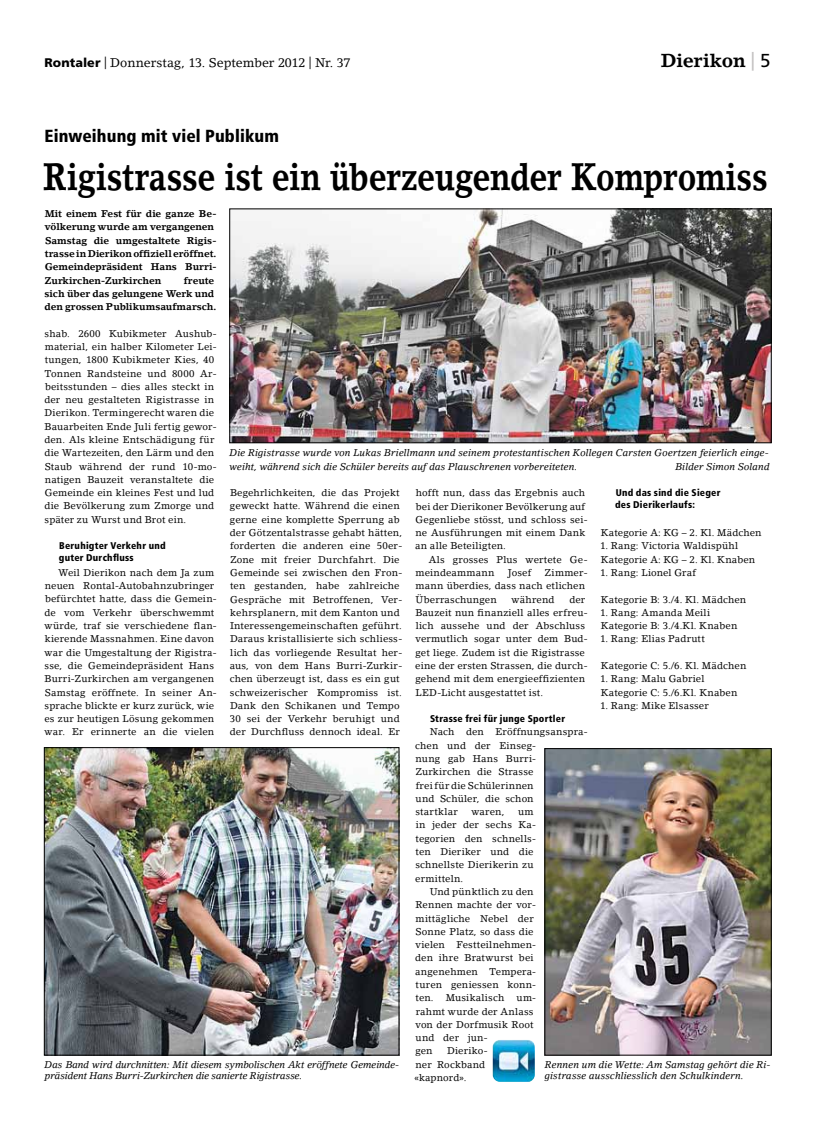
<style>
.page{position:relative;width:833px;height:1134px;background:#fff}
.page>*{position:absolute;margin:0;border:0;box-sizing:border-box;transform-origin:0 0}
.t1{font:700 38.12px "Lino Letter Std";letter-spacing:-.01em;color:#000;scale:.8 1}
.t2{font:700 18.75px "Lino Letter Std";letter-spacing:-.005em;color:#000}
.t3{font:900 condensed 17.5px "Frutiger LT Std";letter-spacing:.005em;color:#000}
.t4{font:12.5px "Lino Letter Std";color:#000}
.t5{font:9.75px/13.2px "Lino Letter Std";letter-spacing:.01em;color:#000}
.t6{font:italic 9.75px/11.8px "Lino Letter Std";letter-spacing:.005em;color:#000}
.t7{font:700 9.75px/13.2px "Lino Letter Std";letter-spacing:-.005em;color:#000}
.t8{font:900 condensed 9.75px/11.8px "Frutiger LT Std";letter-spacing:.025em;color:#000}
.s1{font-family:"Frutiger LT Std";font-weight:900}
.s2{font-weight:500;font-style:italic;color:#c3c1c1}
.s3{font-family:"Frutiger LT Std";font-weight:400}
</style>
<div class="page">
<img style="left:46px;top:749px;width:351px;height:304px">
<div style="left:44px;top:747px;width:355px;height:308px;border:1px solid #000"></div>
<img style="left:231px;top:211px;width:538px;height:230px">
<div style="left:229px;top:209px;width:542px;height:234px;border:1px solid #000"></div>
<img style="left:546px;top:750px;width:223px;height:303px">
<div style="left:544px;top:748px;width:227px;height:307px;border:1px solid #000"></div>
<img style="left:493px;top:1040px;width:42px;height:42px">
<p class="t4" style="left:45px;top:55px;width:307px"><span class="s1">Rontaler</span> | Donnerstag, 13. September 2012 | Nr. 37</p>
<h2 class="t2" style="left:661px;top:49px;width:111px">Dierikon <span class="s2">|</span> <span class="s3">5</span></h2>
<h3 class="t3" style="left:45px;top:126px;width:236px">Einweihung mit viel Publikum</h3>
<h1 class="t1" style="left:43px;top:154px;width:908px">Rigistrasse ist ein überzeugender Kompromiss</h1>
<p class="t7" style="left:45px;top:207px;width:174px">Mit einem Fest für die ganze Be&shy;völkerung wurde am vergangenen<br>Samstag die umgestaltete Rigis&shy;trasse in Dierikon offiziell eröffnet.<br>Gemeindepräsident Hans Burri-<br>Zurkirchen-Zurkirchen</p>
<p class="t7" style="left:44px;top:273px;width:173px;text-indent:139px">freute sich über das gelungene Werk und den grossen Publikumsaufmarsch.</p>
<p class="t5" style="left:44px;top:327px;width:174px">shab. 2600 Kubikmeter Aushub&shy;material, ein halber Kilometer Lei&shy;tungen, 1800 Kubikmeter Kies, 40<br>Tonnen Randsteine und 8000 Ar&shy;beitsstunden – dies alles steckt in der neu gestalteten Rigistrasse in Dierikon. Termingerecht waren die Bauarbeiten Ende Juli fertig gewor&shy;den. Als kleine Entschädigung für die Wartezeiten, den Lärm und den Staub während der rund 10-mo&shy;natigen Bauzeit veranstaltete die Gemeinde ein kleines Fest und lud die Bevölkerung zum Zmorge und später zu Wurst und Brot ein.</p>
<p class="t8" style="left:59px;top:540px;width:108px">Beruhigter Verkehr und guter Durchfluss</p>
<p class="t5" style="left:44px;top:566px;width:174px;text-indent:14px">Weil Dierikon nach dem Ja zum neuen Rontal-Autobahnzubringer befürchtet hatte, dass die Gemein&shy;de vom Verkehr überschwemmt würde, traf sie verschiedene flan&shy;kierende Massnahmen. Eine davon war die Umgestaltung der Rigistra&shy;sse, die Gemeindepräsident Hans<br>Burri-Zurkirchen am vergangenen<br>Samstag eröffnete. In seiner An&shy;sprache blickte er kurz zurück, wie es zur heutigen Lösung gekommen war. Er erinnerte an die vielen</p>
<p class="t6" style="left:229px;top:446px;width:541px;line-height:13.2px">Die Rigistrasse wurde von Lukas Briellmann und seinem protestantischen Kollegen Carsten Goertzen feierlich einge&shy;weiht, während sich die Schüler bereits auf das Plauschrenen vorbereiteten.</p>
<p class="t6" style="left:675px;top:460px;width:96px">Bilder Simon Soland</p>
<p class="t8" style="left:615px;top:487px;width:107px">Und das sind die Sieger des Dierikerlaufs:</p>
<p class="t5" style="left:601px;top:526px;width:162px">Kategorie A: KG – 2. Kl. Mädchen</p>
<p class="t5" style="left:600px;top:539px;width:157px">1. Rang: Victoria Waldispühl<br>Kategorie A: KG – 2. Kl. Knaben</p>
<p class="t5" style="left:600px;top:566px;width:97px">1. Rang: Lionel Graf</p>
<p class="t5" style="left:601px;top:592px;width:147px">Kategorie B: 3./4. Kl. Mädchen</p>
<p class="t5" style="left:600px;top:606px;width:139px">1. Rang: Amanda Meili<br>Kategorie B: 3./4.Kl. Knaben</p>
<p class="t5" style="left:600px;top:632px;width:106px">1. Rang: Elias Padrutt</p>
<p class="t5" style="left:601px;top:659px;width:147px">Kategorie C: 5./6. Kl. Mädchen</p>
<p class="t5" style="left:600px;top:672px;width:139px">1. Rang: Malu Gabriel<br>Kategorie C: 5./6.Kl. Knaben</p>
<p class="t5" style="left:600px;top:699px;width:110px">1. Rang: Mike Elsasser</p>
<p class="t5" style="left:230px;top:486px;width:174px">Begehrlichkeiten, die das Projekt geweckt hatte. Während die einen gerne eine komplette Sperrung ab der Götzentalstrasse gehabt hätten, forderten die anderen eine 50er-Zone mit freier Durchfahrt. Die Gemeinde sei zwischen den Fron&shy;ten gestanden, habe zahlreiche Gespräche mit Betroffenen, Ver&shy;kehrsplanern, mit dem Kanton und Interessengemeinschaften geführt.<br>Daraus kristallisierte sich schliess&shy;lich das vorliegende Resultat her&shy;aus, von dem Hans Burri-Zurkir&shy;chen überzeugt ist, dass es ein gut schweizerischer Kompromiss ist.<br>Dank den Schikanen und Tempo 30 sei der Verkehr beruhigt und der Durchfluss dennoch ideal. Er</p>
<p class="t5" style="left:415px;top:486px;width:174px">hofft nun, dass das Ergebnis auch bei der Dierikoner Bevölkerung auf<br>Gegenliebe stösst, und schloss sei&shy;ne Ausführungen mit einem Dank an alle Beteiligten.</p>
<p class="t5" style="left:415px;top:553px;width:174px;text-indent:13px">Als grosses Plus wertete Ge&shy;meindeammann</p>
<p class="t5" style="left:508px;top:566px;width:25px">Josef</p>
<p class="t5" style="left:415px;top:566px;width:174px;text-indent:129px">Zimmer&shy;mann überdies, dass nach etlichen<br>Überraschungen</p>
<p class="t5" style="left:511px;top:592px;width:44px">während</p>
<p class="t5" style="left:415px;top:592px;width:174px;text-indent:154px">der<br>Bauzeit nun finanziell alles erfreu&shy;lich aussehe und der Abschluss vermutlich sogar unter dem Bud&shy;get liege. Zudem ist die Rigistrasse eine der ersten Strassen, die durch&shy;gehend mit dem energieeffizienten<br>LED-Licht ausgestattet ist.</p>
<p class="t8" style="left:430px;top:713px;width:137px">Strasse frei für junge Sportler</p>
<p class="t5" style="left:415px;top:725px;width:174px;text-indent:15px">Nach den Eröffnungsanspra&shy;chen und der Einseg-<br>nung gab Hans Burri-<br>Zurkirchen die Strasse<br>frei für die Schülerinnen<br>und Schüler, die schon<br>startklar</p>
<p class="t5" style="left:415px;top:805px;width:123px;text-indent:103px">um in jeder der sechs Ka&shy;tegorien den schnells&shy;ten Dieriker und die schnellste Dierikerin zu ermitteln.</p>
<p class="t5" style="left:415px;top:885px;width:123px;text-indent:14px">Und pünktlich zu den<br>Rennen machte der vor&shy;mittägliche Nebel der<br>Sonne Platz, so dass die vielen Festteilnehmen&shy;den ihre Bratwurst bei angenehmen Tempera&shy;turen geniessen konn&shy;ten. Musikalisch um&shy;rahmt wurde der Anlass von der Dorfmusik Root und der jun-<br>gen</p>
<p class="t5" style="left:471px;top:805px;width:35px">waren,</p>
<p class="t5" style="left:414px;top:1044px;width:75px;text-indent:33px">Dieriko&shy;ner Rockband «kapnord».</p>
<p class="t6" style="left:45px;top:1058px;width:356px">Das Band wird durchnitten: Mit diesem symbolischen Akt eröffnete Gemeinde&shy;präsident Hans Burri-Zurkirchen die sanierte Rigistrasse.</p>
<p class="t6" style="left:544px;top:1058px;width:228px">Rennen um die Wette: Am Samstag gehört die Ri&shy;gistrasse ausschliesslich den Schulkindern.</p>
</div>
